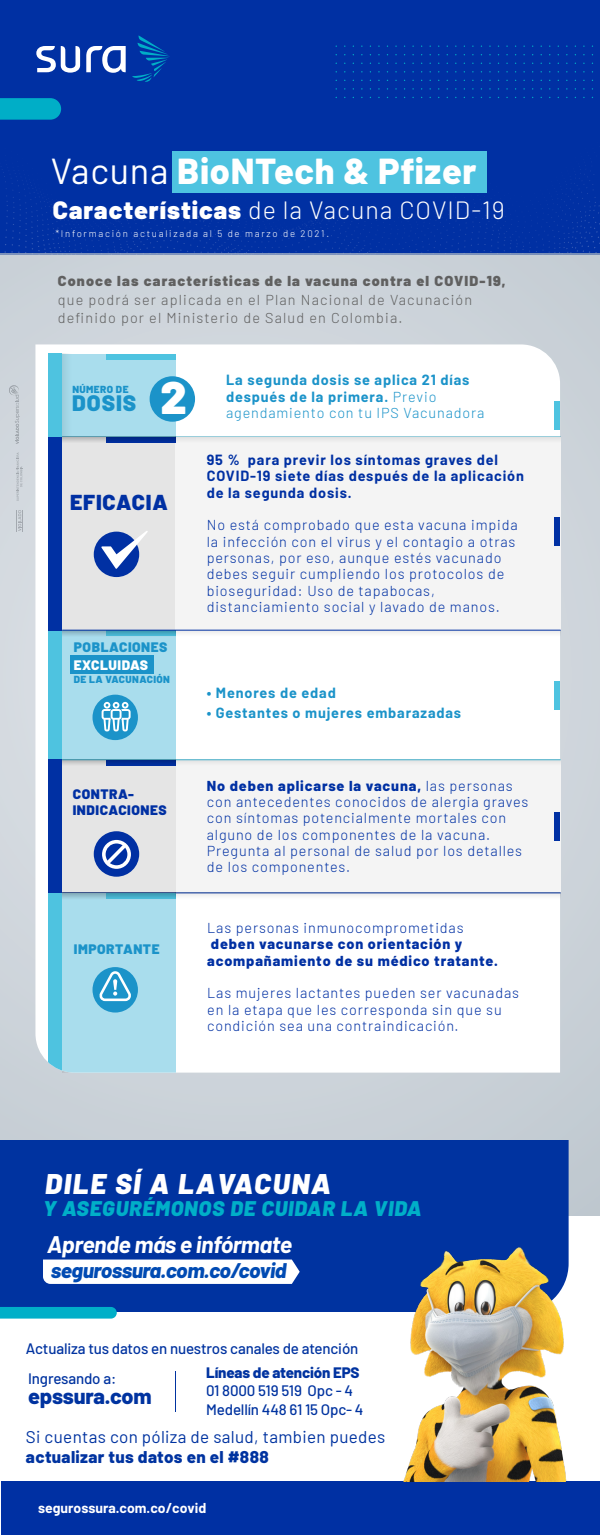
<style>
.page{position:relative;width:600px;height:1535px;background:#fff}
.page>*{position:absolute;margin:0;border:0;box-sizing:border-box;transform-origin:0 0}
.t1{font:900 45.6px "Barlow";color:#fff}
.t2{font:800 36px "Barlow";letter-spacing:.02em;color:#fff}
.t3{font:italic 900 28.4px "Barlow";letter-spacing:.06em;color:#fff}
.t4{font:300 25px "Barlow";letter-spacing:.04em;color:#fff}
.t5{font:italic 700 23.5px "Barlow";letter-spacing:-.02em;color:#fff}
.t6{font:900 22.3px "Barlow";letter-spacing:.04em;color:#1b93c9}
.t7{font:800 21.7px "Barlow";letter-spacing:-.01em;color:#0033a0}
.t8{font:900 21.6px "Barlow";letter-spacing:.04em;color:#0030a3}
.t9{font:italic 900 21.1px "Barlow";letter-spacing:.04em;color:#00afc8}
.t10{font:italic 800 21.1px "Barlow";letter-spacing:-.02em;color:#014bb3}
.t11{font:17px "Barlow";letter-spacing:.02em;color:#0033a0}
.t12{font:800 17px "Barlow";letter-spacing:.02em;color:#0033a0}
.t13{font:500 15.1px/18.1px "Barlow";letter-spacing:-.01em;color:#0033a0}
.t14{font:800 15.1px "Barlow";letter-spacing:-.01em;color:#0033a0}
.t15{font:300 14.4px/16.3px "Barlow";letter-spacing:.06em;color:#0030a3}
.t16{font:700 14.4px/16.3px "Barlow";letter-spacing:.06em;color:#1b93c9}
.t17{font:300 14.4px/18.3px "Barlow";letter-spacing:.08em;color:#606060}
.t18{font:700 14.4px/16.3px "Barlow";letter-spacing:.06em;color:#0030a3}
.t19{font:800 14.4px/16.3px "Barlow";letter-spacing:.06em;color:#0030a3}
.t20{font:900 14.4px "Barlow";letter-spacing:.08em;color:#606060}
.t21{font:700 14px "Barlow";color:#fff}
.t22{font:900 13.7px "Barlow";letter-spacing:.04em;color:#1b93c9}
.t23{font:900 13.7px/15.6px "Barlow";letter-spacing:.04em;color:#0030a3}
.t24{font:900 13.7px "Barlow";letter-spacing:.04em;color:#fff}
.t25{font:900 10.2px "Barlow";letter-spacing:.04em;color:#1b93c9}
.t26{font:300 9.6px "Barlow";letter-spacing:.18em;color:#fff}
.s1{font-weight:400}
.s2{font-weight:900}
.s3{font-weight:300}
.s4{font-weight:800}
</style>
<div class="page">
<div style="left:0;top:0;width:600px;height:254px;background:#0030a3"></div>
<svg style="left:3px;top:151px;width:593px;height:71px"></svg>
<svg style="left:132px;top:35px;width:38px;height:47px"></svg>
<svg style="left:36px;top:46px;width:44px;height:27px"></svg>
<svg style="left:86px;top:46px;width:40px;height:27px"></svg>
<svg style="left:0;top:98px;width:61px;height:22px"></svg>
<div style="left:172px;top:152px;width:315px;height:41px;background:#4ec3e0"></div>
<div style="left:1px;top:253px;width:599px;height:962px;background:#ccd3d9"></div>
<div style="left:35px;top:344px;width:525px;height:728px;background:#fff"></div>
<div style="left:62px;top:354px;width:114px;height:83px;background:#a9dded"></div>
<div style="left:62px;top:354px;width:12px;height:718px;background:#a4d6e6"></div>
<div style="left:106px;top:354px;width:70px;height:6px;background:#4ec3e0"></div>
<div style="left:150px;top:376px;width:45px;height:46px;background:#1b93c9;border-radius:50%"></div>
<div style="left:49px;top:353px;width:13px;height:85px;background:#4ec3e0"></div>
<div style="left:62px;top:630px;width:114px;height:130px;background:#a9dded"></div>
<div style="left:49px;top:629px;width:13px;height:131px;background:#4ec3e0"></div>
<svg style="left:62px;top:631px;width:114px;height:5px"></svg>
<div style="left:176px;top:630px;width:385px;height:9px;background:#f8f8f8"></div>
<div style="left:62px;top:438px;width:114px;height:192px;background:#e5e5e5"></div>
<div style="left:176px;top:438px;width:385px;height:192px;background:#f4f4f4"></div>
<div style="left:176px;top:760px;width:385px;height:133px;background:#f4f4f4"></div>
<hr style="left:62px;top:630px;width:499px;height:1px;background:#0030a3">
<div style="left:49px;top:437px;width:13px;height:193px;background:#0030a3"></div>
<div style="left:62px;top:760px;width:114px;height:147px;background:#e5e5e5"></div>
<div style="left:49px;top:759px;width:13px;height:148px;background:#0030a3"></div>
<svg style="left:62px;top:436px;width:114px;height:9px"></svg>
<div style="left:176px;top:436px;width:385px;height:9px;background:#ececec"></div>
<svg style="left:62px;top:759px;width:114px;height:7px"></svg>
<svg style="left:176px;top:759px;width:385px;height:3px"></svg>
<div style="left:94px;top:531px;width:45px;height:46px;background:#0030a3;border-radius:50%"></div>
<div style="left:94px;top:831px;width:45px;height:45px;background:#0030a3;border-radius:50%"></div>
<div style="left:93px;top:694px;width:45px;height:46px;background:#1b93c9;border-radius:50%"></div>
<svg style="left:101px;top:531px;width:47px;height:38px"></svg>
<div style="left:70px;top:655px;width:84px;height:19px;background:#1b93c9"></div>
<svg style="left:102px;top:702px;width:29px;height:29px"></svg>
<svg style="left:99px;top:837px;width:35px;height:35px"></svg>
<hr style="left:62px;top:892px;width:499px;height:1px;background:#0030a3">
<div style="left:555px;top:401px;width:5px;height:28px;background:#4ec3e0"></div>
<div style="left:555px;top:517px;width:5px;height:29px;background:#0030a3"></div>
<div style="left:555px;top:812px;width:5px;height:28px;background:#0030a3"></div>
<div style="left:555px;top:681px;width:5px;height:28px;background:#4ec3e0"></div>
<div style="left:62px;top:893px;width:114px;height:179px;background:#a9dded"></div>
<div style="left:49px;top:893px;width:13px;height:179px;background:#4ec3e0"></div>
<svg style="left:62px;top:893px;width:114px;height:6px"></svg>
<div style="left:176px;top:893px;width:385px;height:8px;background:#f7f7f7"></div>
<div style="left:93px;top:967px;width:45px;height:45px;background:#1b93c9;border-radius:50%"></div>
<svg style="left:99px;top:971px;width:32px;height:30px"></svg>
<div style="left:0;top:1140px;width:569px;height:171px;background:#0033a0"></div>
<svg style="left:0;top:1307px;width:117px;height:11px"></svg>
<svg style="left:43px;top:1259px;width:257px;height:24px"></svg>
<hr style="left:175px;top:1371px;width:1px;height:40px;background:#0033a0">
<div style="left:1px;top:1481px;width:599px;height:53px;background:#0030a3"></div>
<img style="left:399px;top:1246px;width:167px;height:235px">
<h2 class="t2" style="left:51px;top:144px;width:427px"><span class="s1">Vacuna</span> BioNTech &amp; Pfizer</h2>
<h3 class="t4" style="left:53px;top:192px;width:453px"><span class="s2">Características</span> de la Vacuna COVID-19</h3>
<p class="t26" style="left:55px;top:227px;width:275px">*Información actualizada al 5 de marzo de 2021.</p>
<p class="t20" style="left:58px;top:270px;width:449px">Conoce las características de la vacuna contra el COVID-19,</p>
<p class="t17" style="left:58px;top:289px;width:416px">que podrá ser aplicada en el Plan Nacional de Vacunación definido por el Ministerio de Salud en Colombia.</p>
<h1 class="t1" style="left:161px;top:364px;width:28px">2</h1>
<p class="t16" style="left:226px;top:371px;width:260px">La segunda dosis se aplica 21 días después de la primera. <span class="s3">Previo agendamiento con tu IPS Vacunadora</span></p>
<p class="t18" style="left:207px;top:450px;width:319px">95 % para previr los síntomas graves del<br>COVID-19 siete días después de la aplicación de la segunda dosis.</p>
<p class="t15" style="left:207px;top:516px;width:312px">No está comprobado que esta vacuna impida la infección con el virus y el contagio a otras personas, por eso, aunque estés vacunado debes seguir cumpliendo los protocolos de bioseguridad: Uso de tapabocas, distanciamiento social y lavado de manos.</p>
<p class="t25" style="left:72px;top:381px;width:58px">NÚMERO DE</p>
<h3 class="t6" style="left:72px;top:386px;width:65px">DOSIS</h3>
<h3 class="t8" style="left:70px;top:486px;width:99px">EFICACIA</h3>
<p class="t22" style="left:74px;top:637px;width:95px">POBLACIONES</p>
<p class="t24" style="left:74px;top:654px;width:76px">EXCLUIDAS</p>
<p class="t25" style="left:74px;top:672px;width:98px">DE LA VACUNACIÓN</p>
<p class="t23" style="left:73px;top:785px;width:96px">CONTRA-<br>INDICACIONES</p>
<p class="t22" style="left:74px;top:938px;width:87px">IMPORTANTE</p>
<p class="t16" style="left:207px;top:683px;width:131px">• Menores de edad</p>
<p class="t16" style="left:207px;top:703px;width:256px">• Gestantes o mujeres embarazadas</p>
<p class="t15" style="left:207px;top:776px;width:323px"><span class="s4">No deben aplicarse la vacuna,</span> las personas con antecedentes conocidos de alergia graves con síntomas potencialmente mortales con alguno de los componentes de la vacuna.<br>Pregunta al personal de salud por los detalles de los componentes.</p>
<p class="t15" style="left:207px;top:918px;width:258px">Las personas inmunocomprometidas</p>
<p class="t19" style="left:207px;top:935px;width:292px">deben vacunarse con orientación y acompañamiento de su médico tratante.</p>
<p class="t15" style="left:207px;top:984px;width:313px">Las mujeres lactantes pueden ser vacunadas en la etapa que les corresponda sin que su condición sea una contraindicación.</p>
<h3 class="t3" style="left:45px;top:1162px;width:287px">DILE SÍ A LAVACUNA</h3>
<h3 class="t9" style="left:43px;top:1193px;width:380px">Y ASEGURÉMONOS DE CUIDAR LA VIDA</h3>
<h3 class="t5" style="left:47px;top:1226px;width:247px">Aprende más e infórmate</h3>
<h3 class="t10" style="left:51px;top:1254px;width:237px">segurossura.com.co/covid</h3>
<p class="t13" style="left:26px;top:1338px;width:334px">Actualiza tus datos en nuestros canales de atención</p>
<p class="t14" style="left:206px;top:1361px;width:155px">Líneas de atención EPS</p>
<p class="t13" style="left:206px;top:1380px;width:159px">01 8000 519 519 Opc - 4<br>Medellín 448 61 15 Opc- 4</p>
<p class="t13" style="left:28px;top:1368px;width:90px">Ingresando a:</p>
<h3 class="t7" style="left:28px;top:1380px;width:125px">epssura.com</h3>
<p class="t11" style="left:26px;top:1424px;width:361px">Si cuentas con póliza de salud, tambien puedes</p>
<p class="t12" style="left:26px;top:1444px;width:244px">actualizar tus datos en el #888</p>
<p class="t21" style="left:38px;top:1497px;width:170px">segurossura.com.co/covid</p>
</div>
